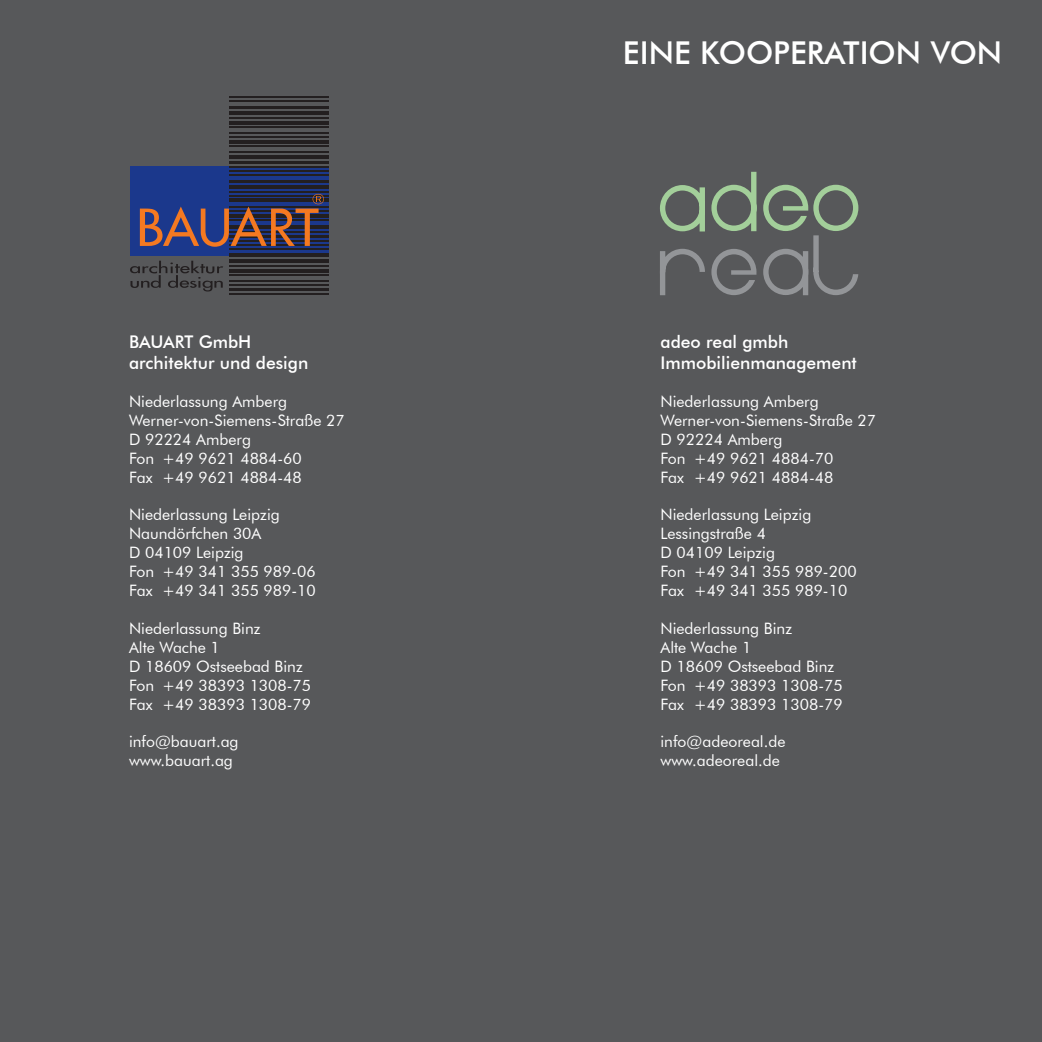
<style>
.page{position:relative;width:1042px;height:1042px;background:#57585a}
.page>*{position:absolute;margin:0;border:0;box-sizing:border-box;transform-origin:0 0}
.t1{font:500 31.5px "Futura BT";color:#fff}
.t2{font:500 17.5px/21px "Futura BT";color:#fff;text-align:center}
.t3{font:15.75px/18.9px "Futura BT";color:#fff}
</style>
<div class="page">
<div style="left:130px;top:166px;width:198px;height:89px;background:#1b388c"></div>
<hr style="left:229px;top:151px;width:99px;height:2px;background:#231f20">
<hr style="left:229px;top:155px;width:99px;height:2px;background:#231f20">
<hr style="left:229px;top:157px;width:99px;height:2px;background:#231f20">
<hr style="left:229px;top:161px;width:99px;height:1px;background:#231f20">
<hr style="left:229px;top:162px;width:99px;height:2px;background:#231f20">
<hr style="left:229px;top:166px;width:99px;height:2px;background:#231f20">
<hr style="left:229px;top:170px;width:99px;height:2px;background:#231f20">
<hr style="left:229px;top:174px;width:99px;height:2px;background:#231f20">
<hr style="left:229px;top:180px;width:99px;height:1px;background:#231f20">
<hr style="left:229px;top:181px;width:99px;height:2px;background:#231f20">
<hr style="left:229px;top:185px;width:99px;height:2px;background:#231f20">
<hr style="left:229px;top:187px;width:99px;height:2px;background:#231f20">
<hr style="left:229px;top:191px;width:99px;height:2px;background:#231f20">
<hr style="left:229px;top:195px;width:99px;height:2px;background:#231f20">
<hr style="left:229px;top:198px;width:99px;height:2px;background:#231f20">
<hr style="left:229px;top:200px;width:99px;height:2px;background:#231f20">
<hr style="left:229px;top:206px;width:99px;height:2px;background:#231f20">
<hr style="left:229px;top:210px;width:99px;height:2px;background:#231f20">
<hr style="left:229px;top:214px;width:99px;height:2px;background:#231f20">
<hr style="left:229px;top:216px;width:99px;height:1px;background:#231f20">
<hr style="left:229px;top:219px;width:99px;height:2px;background:#231f20">
<hr style="left:229px;top:225px;width:99px;height:2px;background:#231f20">
<hr style="left:229px;top:227px;width:99px;height:2px;background:#231f20">
<hr style="left:229px;top:231px;width:99px;height:2px;background:#231f20">
<hr style="left:229px;top:235px;width:99px;height:1px;background:#231f20">
<hr style="left:229px;top:236px;width:99px;height:2px;background:#231f20">
<hr style="left:229px;top:240px;width:99px;height:2px;background:#231f20">
<hr style="left:229px;top:244px;width:99px;height:2px;background:#231f20">
<hr style="left:229px;top:248px;width:99px;height:2px;background:#231f20">
<hr style="left:229px;top:253px;width:99px;height:2px;background:#231f20">
<hr style="left:229px;top:255px;width:99px;height:2px;background:#231f20">
<hr style="left:229px;top:259px;width:99px;height:2px;background:#231f20">
<hr style="left:229px;top:261px;width:99px;height:2px;background:#231f20">
<hr style="left:229px;top:265px;width:99px;height:2px;background:#231f20">
<hr style="left:229px;top:269px;width:99px;height:2px;background:#231f20">
<hr style="left:229px;top:271px;width:99px;height:1px;background:#231f20">
<hr style="left:229px;top:274px;width:99px;height:2px;background:#231f20">
<hr style="left:229px;top:280px;width:99px;height:2px;background:#231f20">
<hr style="left:229px;top:284px;width:99px;height:2px;background:#231f20">
<hr style="left:229px;top:288px;width:99px;height:1px;background:#231f20">
<hr style="left:229px;top:289px;width:99px;height:2px;background:#231f20">
<hr style="left:229px;top:293px;width:99px;height:2px;background:#231f20">
<hr style="left:229px;top:97px;width:99px;height:1px;background:#231f20">
<hr style="left:229px;top:100px;width:99px;height:2px;background:#231f20">
<hr style="left:229px;top:106px;width:99px;height:1px;background:#231f20">
<hr style="left:229px;top:107px;width:99px;height:2px;background:#231f20">
<hr style="left:229px;top:111px;width:99px;height:2px;background:#231f20">
<hr style="left:229px;top:113px;width:99px;height:2px;background:#231f20">
<hr style="left:229px;top:117px;width:99px;height:2px;background:#231f20">
<hr style="left:229px;top:121px;width:99px;height:2px;background:#231f20">
<hr style="left:229px;top:123px;width:99px;height:2px;background:#231f20">
<hr style="left:229px;top:126px;width:99px;height:2px;background:#231f20">
<hr style="left:229px;top:132px;width:99px;height:2px;background:#231f20">
<hr style="left:229px;top:136px;width:99px;height:2px;background:#231f20">
<hr style="left:229px;top:140px;width:99px;height:2px;background:#231f20">
<hr style="left:229px;top:142px;width:99px;height:1px;background:#231f20">
<hr style="left:229px;top:145px;width:99px;height:2px;background:#231f20">
<svg style="left:130px;top:261px;width:93px;height:30px"></svg>
<svg style="left:140px;top:194px;width:184px;height:53px"></svg>
<svg style="left:711px;top:172px;width:45px;height:59px"></svg>
<svg style="left:660px;top:185px;width:45px;height:46px"></svg>
<svg style="left:660px;top:249px;width:45px;height:46px"></svg>
<svg style="left:711px;top:249px;width:45px;height:46px"></svg>
<svg style="left:763px;top:185px;width:95px;height:110px"></svg>
<p class="t2" style="left:129px;top:331px;width:181px">T GmbH<br>architektur und design</p>
<p class="t3" style="left:129px;top:392px;width:217px">Niederlassung Amberg<br>Werner-von-Siemens-Straße 27<br>D 92224 Amberg<br>Fon +49 9621 4884-60<br>Fax +49 9621 4884-48</p>
<p class="t3" style="left:129px;top:505px;width:188px">Niederlassung Leipzig<br>Naundörfchen 30A<br>D 04109 Leipzig<br>Fon +49 341 355 989-06<br>Fax +49 341 355 989-10</p>
<p class="t3" style="left:129px;top:619px;width:184px">Niederlassung Binz<br>Alte Wache 1<br>D 18609 Ostseebad Binz<br>Fon +49 38393 1308-75<br>Fax +49 38393 1308-79</p>
<p class="t3" style="left:129px;top:732px;width:111px">info@bauart.ag www.bauart.ag</p>
<p class="t2" style="left:129px;top:331px;width:23px">BAUAR</p>
<h1 class="t1" style="left:623px;top:33px;width:17px">EINE</h1>
<h1 class="t1" style="left:700px;top:33px;width:298px">KOOPERATI ON VON</h1>
<p class="t2" style="left:660px;top:331px;width:198px;text-align:left">adeo real gmbh<br>I mmobilienmanagement</p>
<p class="t3" style="left:660px;top:392px;width:217px">Niederlassung Amberg<br>Werner-von-Siemens-Straße 27<br>D 92224 Amberg<br>Fon +49 9621 4884-70<br>Fax +49 9621 4884-48</p>
<p class="t3" style="left:660px;top:505px;width:198px">Niederlassung Leipzig<br>Lessingstraße 4<br>D 04109 Leipzig<br>Fon +49 341 355 989-200<br>Fax +49 341 355 989-10</p>
<p class="t3" style="left:660px;top:619px;width:184px">Niederlassung Binz<br>Alte Wache 1<br>D 18609 Ostseebad Binz<br>Fon +49 38393 1308-75<br>Fax +49 38393 1308-79</p>
<p class="t3" style="left:660px;top:732px;width:127px">info@adeoreal.de www.adeoreal.de</p>
</div>
